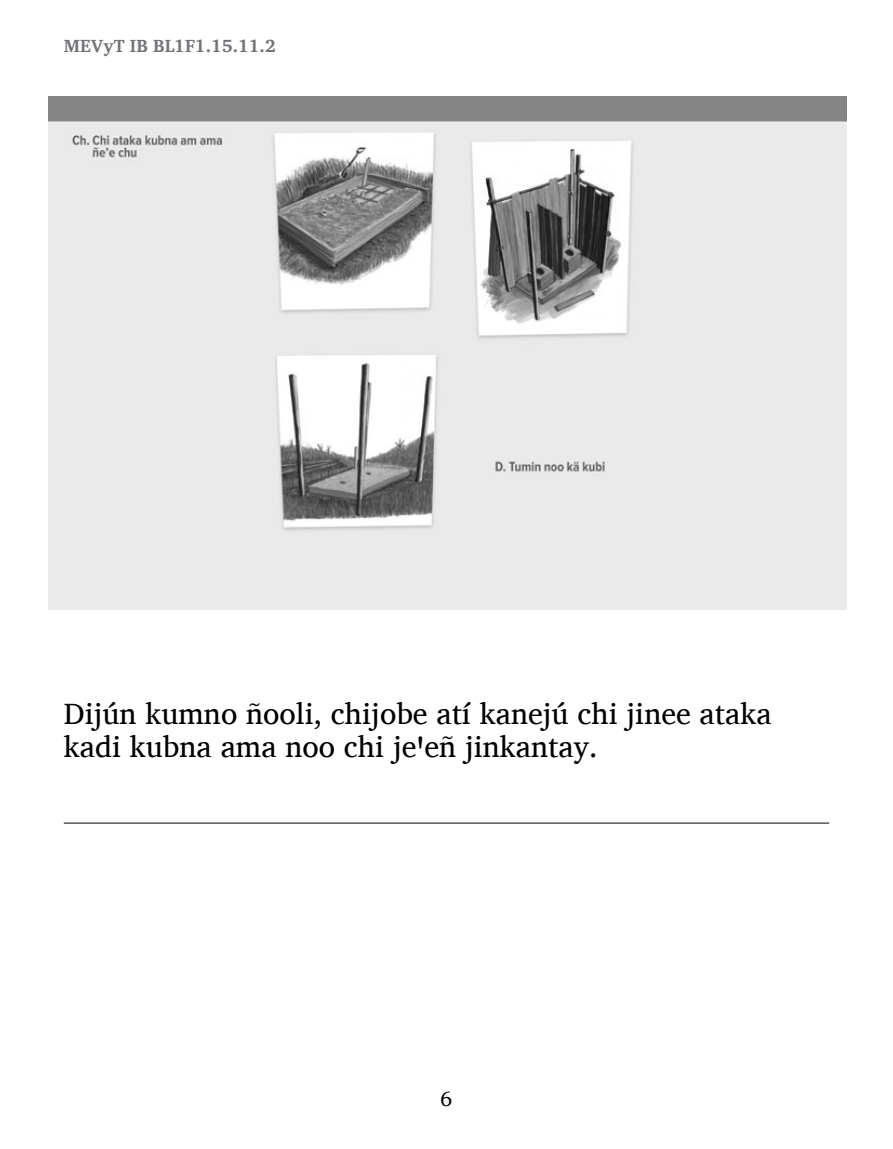
<style>
.page{position:relative;width:893px;height:1149px;background:#fff}
.page>*{position:absolute;margin:0;border:0;box-sizing:border-box;transform-origin:0 0}
.t1{font:30px/33px "Charis SIL";color:#000}
.t2{font:21px "Charis SIL Am Area";color:#000}
.t3{font:700 18px "Charis SIL";color:#727277}
</style>
<div class="page">
<hr style="left:64px;top:822px;width:765px;height:1px;background:#000">
<img style="left:49px;top:97px;width:797px;height:512px">
<p class="t3" style="left:64px;top:35px;width:214px">MEVyT IB BL1F1.15.11.2</p>
<p class="t1" style="left:64px;top:697px;width:709px">Dijún kumno ñooli, chijobe atí kanejú chi jinee ataka kadi kubna ama noo chi jeꞌeñ jinkantay.</p>
<p class="t2" style="left:441px;top:1086px;width:13px">6</p>
</div>
